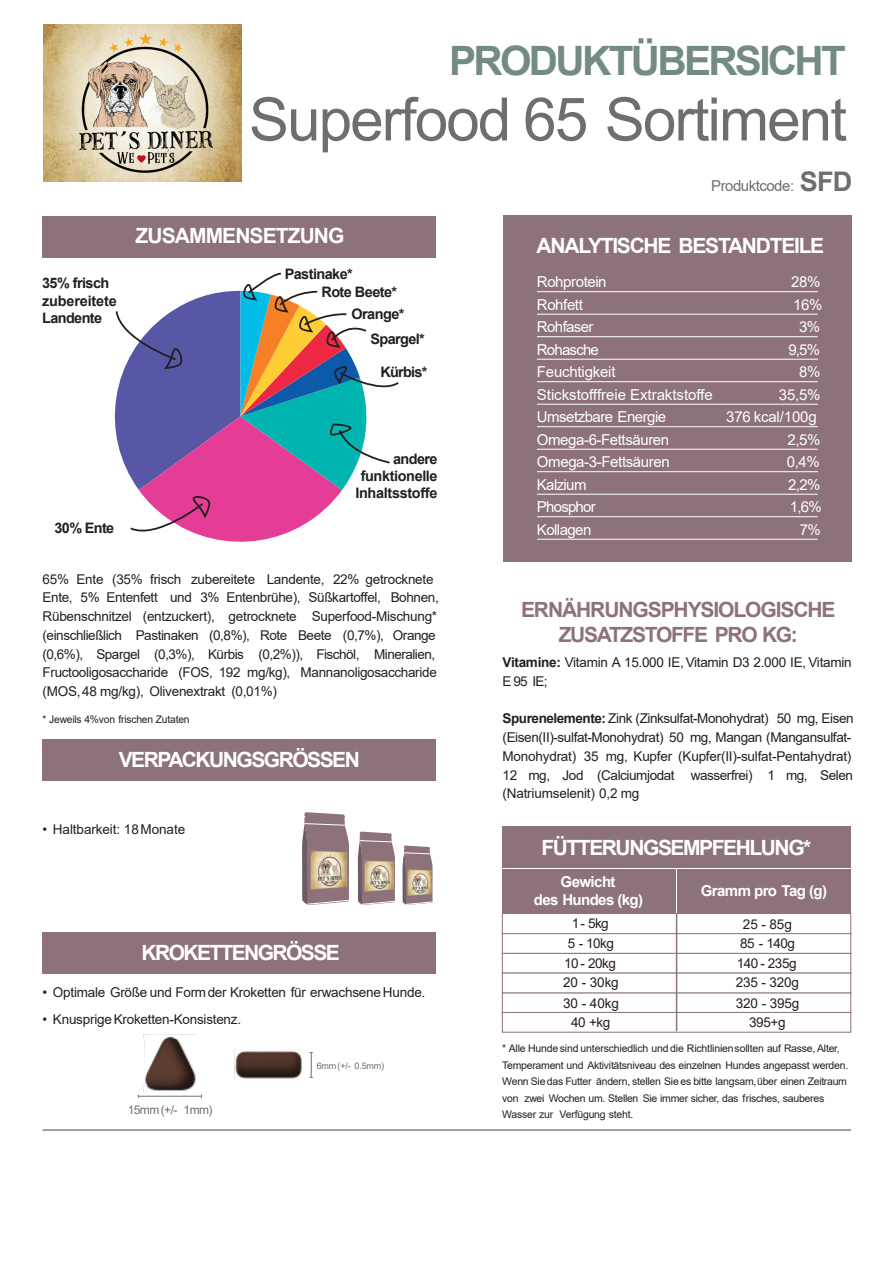
<style>
.page{position:relative;width:894px;height:1263px;background:#fff}
.page>*{position:absolute;margin:0;border:0;box-sizing:border-box;transform-origin:0 0}
.t1{font:60px "Arial";letter-spacing:-.03em;color:#6d6e70}
.t2{font:700 40.5px "Arial";letter-spacing:-.065em;color:#748b84}
.t3{font:700 21px "Arial";letter-spacing:-.07em;color:#fff}
.t4{font:700 21px/25.2px "Arial";letter-spacing:-.05em;color:#8d7379;text-align:center}
.t5{font:700 21px "Arial";letter-spacing:-.045em;color:#fff}
.t6{font:15px "Arial";letter-spacing:-.025em;color:#fff}
.t7{font:700 15px/18px "Arial";letter-spacing:-.04em;color:#fff;text-align:center}
.t8{font:15px "Arial";letter-spacing:-.005em;color:#fff}
.t9{font:15px "Arial";letter-spacing:-.035em;color:#6d6e70}
.t10{font:15px "Arial";letter-spacing:-.055em;color:#fff}
.t11{font:15px "Arial";letter-spacing:-.05em;color:#fff}
.t12{font:700 14.4px/17.2px "Arial";letter-spacing:-.04em;color:#231f20}
.t13{font:13.5px/18.8px "Arial";letter-spacing:-.02em;color:#231f20}
.t14{font:12px "Arial";letter-spacing:-.045em;color:#6d6e70}
.t15{font:10.5px/16.5px "Arial";letter-spacing:-.02em;color:#231f20}
.t16{font:9px "Arial";letter-spacing:-.02em;color:#6d6e70}
.s1{font-weight:700;font-size:27px}
.s2{font-weight:700}
</style>
<div class="page">
<hr style="left:43px;top:1129px;width:807px;height:2px;background:#808285">
<div style="left:503px;top:215px;width:349px;height:346px;background:#8d7379"></div>
<hr style="left:536px;top:291px;width:281px;height:1px;background:#fff">
<hr style="left:536px;top:314px;width:281px;height:1px;background:#fff">
<hr style="left:536px;top:336px;width:281px;height:1px;background:#fff">
<hr style="left:536px;top:359px;width:281px;height:1px;background:#fff">
<hr style="left:536px;top:381px;width:281px;height:1px;background:#fff">
<hr style="left:536px;top:404px;width:281px;height:1px;background:#fff">
<hr style="left:536px;top:426px;width:281px;height:1px;background:#fff">
<hr style="left:536px;top:449px;width:281px;height:1px;background:#fff">
<hr style="left:536px;top:471px;width:281px;height:1px;background:#fff">
<hr style="left:536px;top:494px;width:281px;height:1px;background:#fff">
<hr style="left:536px;top:516px;width:281px;height:1px;background:#fff">
<hr style="left:536px;top:539px;width:281px;height:1px;background:#fff">
<svg style="left:114px;top:272px;width:285px;height:270px"></svg>
<div style="left:501px;top:869px;width:174px;height:45px;background:#8d7379"></div>
<div style="left:677px;top:869px;width:173px;height:45px;background:#8d7379"></div>
<div style="left:502px;top:826px;width:348px;height:42px;background:#8d7379"></div>
<div style="left:501px;top:913px;width:349px;height:21px;background:#fff;border:1px solid #8d7379"></div>
<div style="left:501px;top:992px;width:349px;height:21px;background:#fff;border:1px solid #8d7379"></div>
<div style="left:501px;top:1012px;width:349px;height:20px;background:#fff;border:1px solid #8d7379"></div>
<div style="left:501px;top:933px;width:349px;height:21px;background:#fff;border:1px solid #8d7379"></div>
<div style="left:501px;top:953px;width:349px;height:20px;background:#fff;border:1px solid #8d7379"></div>
<div style="left:501px;top:973px;width:349px;height:20px;background:#fff;border:1px solid #8d7379"></div>
<hr style="left:675px;top:914px;width:2px;height:117px;background:#8d7379">
<div style="left:43px;top:932px;width:393px;height:42px;background:#8d7379"></div>
<div style="left:43px;top:739px;width:393px;height:42px;background:#8d7379"></div>
<div style="left:43px;top:216px;width:393px;height:42px;background:#8d7379"></div>
<hr style="left:138px;top:1096px;width:63px;height:1px;background:#6d6e70">
<img style="left:144px;top:1034px;width:53px;height:57px">
<img style="left:144px;top:1040px;width:53px;height:45px">
<svg style="left:309px;top:1052px;width:4px;height:26px"></svg>
<img style="left:235px;top:1051px;width:66px;height:28px">
<img style="left:44px;top:24px;width:197px;height:158px">
<svg style="left:302px;top:812px;width:47px;height:93px"></svg>
<svg style="left:357px;top:831px;width:38px;height:74px"></svg>
<svg style="left:402px;top:845px;width:30px;height:60px"></svg>
<img style="left:310px;top:851px;width:36px;height:38px">
<img style="left:364px;top:860px;width:29px;height:31px">
<img style="left:407px;top:870px;width:24px;height:25px">
<h2 class="t2" style="left:449px;top:46px;width:398px">PRODUKTÜBERSICHT</h2>
<h1 class="t1" style="left:249px;top:97px;width:599px">Superfood 65 Sortiment</h1>
<p class="t9" style="left:710px;top:180px;width:142px">Produktcode: <span class="s1">SFD</span></p>
<p class="t12" style="left:42px;top:276px;width:76px">35% frisch zubereitete<br>Landente</p>
<h3 class="t5" style="left:135px;top:228px;width:210px">ZUSAMMENSETZUNG</h3>
<p class="t12" style="left:285px;top:266px;width:69px">Pastinake*</p>
<p class="t12" style="left:321px;top:284px;width:77px">Rote Beete*</p>
<p class="t12" style="left:351px;top:307px;width:54px">Orange*</p>
<p class="t12" style="left:370px;top:331px;width:56px">Spargel*</p>
<p class="t12" style="left:380px;top:365px;width:48px">Kürbis*</p>
<p class="t12" style="left:55px;top:520px;width:61px">30% Ente</p>
<p class="t12" style="left:355px;top:451px;width:84px;text-align:right">andere funktionelle<br>Inhaltsstoffe</p>
<p class="t13" style="left:43px;top:571px;width:397px">65% Ente (35% frisch zubereitete Landente, 22% getrocknete Ente, 5% Entenfett und 3% Entenbrühe), Süßkartoffel, Bohnen, Rübenschnitzel (entzuckert), getrocknete Superfood-Mischung* (einschließlich Pastinaken (0,8%), Rote Beete (0,7%), Orange (0,6%), Spargel (0,3%), Kürbis (0,2%)), Fischöl, Mineralien, Fructooligosaccharide (FOS, 192 mg/kg), Mannanoligosaccharide (MOS,48 mg/kg), Olivenextrakt (0,01%)</p>
<p class="t15" style="left:43px;top:712px;width:148px">* Jeweils 4%von frischen Zutaten</p>
<h3 class="t3" style="left:119px;top:751px;width:242px">VERPACKUNGSGRÖSSEN</h3>
<p class="t13" style="left:43px;top:821px;width:144px">• Haltbarkeit: 18Monate</p>
<h3 class="t3" style="left:141px;top:944px;width:200px">KROKETTENGRÖSSE</h3>
<p class="t13" style="left:43px;top:984px;width:384px">• Optimale Größe und Formder Kroketten für erwachsene Hunde.</p>
<p class="t13" style="left:43px;top:1011px;width:200px">• KnusprigeKroketten-Konsistenz.</p>
<p class="t14" style="left:128px;top:1105px;width:86px">15mm (+/- 1mm)</p>
<p class="t16" style="left:316px;top:1062px;width:69px">6mm (+/- 0.5mm)</p>
<h3 class="t3" style="left:536px;top:238px;width:289px">ANALYTISCHE BESTANDTEILE</h3>
<p class="t6" style="left:536px;top:276px;width:71px">Rohprotein</p>
<p class="t6" style="left:790px;top:276px;width:31px">28%</p>
<p class="t6" style="left:536px;top:299px;width:47px">Rohfett</p>
<p class="t6" style="left:792px;top:299px;width:31px">16%</p>
<p class="t6" style="left:536px;top:321px;width:58px">Rohfaser</p>
<p class="t6" style="left:798px;top:321px;width:23px">3%</p>
<p class="t10" style="left:536px;top:344px;width:63px">Rohasche</p>
<p class="t6" style="left:788px;top:344px;width:33px">9,5%</p>
<p class="t6" style="left:536px;top:366px;width:80px">Feuchtigkeit</p>
<p class="t6" style="left:798px;top:366px;width:23px">8%</p>
<p class="t8" style="left:536px;top:389px;width:177px">Stickstofffreie Extraktstoffe</p>
<p class="t6" style="left:778px;top:389px;width:43px">35,5%</p>
<p class="t6" style="left:536px;top:411px;width:131px">Umsetzbare Energie</p>
<p class="t6" style="left:725px;top:411px;width:92px">376 kcal/100g</p>
<p class="t6" style="left:536px;top:434px;width:134px">Omega-6-Fettsäuren</p>
<p class="t6" style="left:787px;top:434px;width:34px">2,5%</p>
<p class="t6" style="left:536px;top:456px;width:134px">Omega-3-Fettsäuren</p>
<p class="t6" style="left:786px;top:456px;width:35px">0,4%</p>
<p class="t6" style="left:536px;top:479px;width:51px">Kalzium</p>
<p class="t6" style="left:787px;top:479px;width:34px">2,2%</p>
<p class="t11" style="left:536px;top:501px;width:60px">Phosphor</p>
<p class="t6" style="left:789px;top:501px;width:33px">1,6%</p>
<p class="t6" style="left:536px;top:524px;width:56px">Kollagen</p>
<p class="t6" style="left:799px;top:524px;width:23px">7%</p>
<h3 class="t4" style="left:521px;top:599px;width:316px">ERNÄHRUNGSPHYSIOLOGISCHE<br>ZUSATZSTOFFE PRO KG:</h3>
<p class="t13" style="left:502px;top:654px;width:350px"><span class="s2">Vitamine:</span> Vitamin A 15.000 IE, Vitamin D3 2.000 IE, Vitamin<br>E 95 IE;</p>
<p class="t13" style="left:502px;top:710px;width:352px"><span class="s2">Spurenelemente:</span> Zink (Zinksulfat-Monohydrat) 50 mg, Eisen (Eisen(II)-sulfat-Monohydrat) 50 mg, Mangan (Mangansulfat-Monohydrat) 35 mg, Kupfer (Kupfer(II)-sulfat-Pentahydrat)<br>12 mg, Jod (Calciumjodat wasserfrei) 1 mg, Selen (Natriumselenit) 0,2 mg</p>
<h3 class="t3" style="left:541px;top:839px;width:271px">FÜTTERUNGSEMPFEHLUNG*</h3>
<p class="t7" style="left:533px;top:874px;width:111px">Gewicht<br>des Hundes (kg)</p>
<p class="t7" style="left:700px;top:883px;width:128px">Gramm pro Tag (g)</p>
<p class="t13" style="left:562px;top:914px;width:57px;line-height:19.8px;text-align:center">1- 5kg<br>5 - 10kg<br>10 - 20kg<br>20 - 30kg<br>30 - 40kg<br>40 +kg</p>
<p class="t13" style="left:735px;top:915px;width:65px;line-height:19.6px;text-align:center">25 - 85g<br>85 - 140g<br>140 - 235g<br>235 - 320g<br>320 - 395g<br>395+g</p>
<p class="t15" style="left:502px;top:1041px;width:347px">* Alle Hunde sind unterschiedlich und die Richtliniensollten auf Rasse, Alter, Temperament und Aktivitätsniveau des einzelnen Hundes angepasst werden.<br>Wenn Siedas Futter ändern, stellen Sie es bitte langsam,über einen Zeitraum von zwei Wochen um. Stellen Sie immer sicher, das frisches, sauberes Wasser zur Verfügung steht.</p>
</div>
